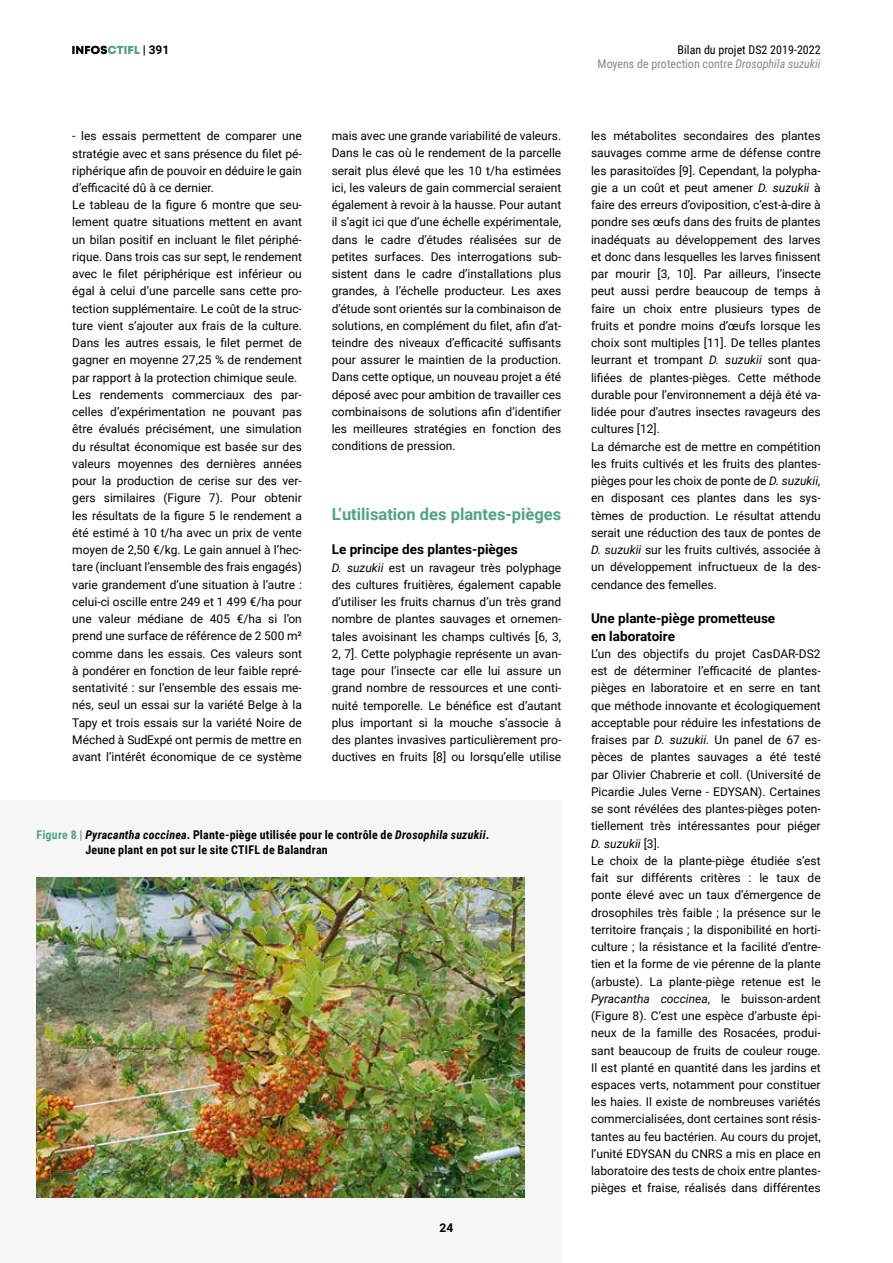
<style>
.page{position:relative;width:893px;height:1263px;background:#fff}
.page>*{position:absolute;margin:0;border:0;box-sizing:border-box;transform-origin:0 0}
.t1{font:700 16.5px "Roboto";color:#4fa388}
.t2{font:700 13.5px/17.2px "Roboto";color:#000}
.t3{font:12px/17.2px "Roboto";color:#000}
.t4{font:700 12px/15px "Roboto Condensed";letter-spacing:.02em;color:#000}
.t5{font:12px "Roboto Condensed";color:#878787}
.t6{font:12px "Roboto Condensed";color:#000}
.t7{font:700 12px "Roboto";color:#000}
.s1{font-style:italic}
.s2{color:#4fa388}
</style>
<div class="page">
<hr style="left:892px;top:546px;width:1px;height:717px;background:#f6f6f6">
<div style="left:0;top:801px;width:561px;height:462px;background:#f6f6f6"></div>
<svg style="left:72px;top:46px;width:68px;height:8px"></svg>
<img style="left:36px;top:877px;width:489px;height:320px">
<p class="t7" style="left:143px;top:42px;width:28px">| 391</p>
<p class="t3" style="left:72px;top:127px;width:231px">- les essais permettent de comparer une stratégie avec et sans présence du filet pé&shy;riphérique afin de pouvoir en déduire le gain d’efficacité dû à ce dernier.<br>Le tableau de la figure 6 montre que seu&shy;lement quatre situations mettent en avant un bilan positif en incluant le filet périphé&shy;rique. Dans trois cas sur sept, le rendement avec le filet périphérique est inférieur ou égal à celui d’une parcelle sans cette pro&shy;tection supplémentaire. Le coût de la struc&shy;ture vient s’ajouter aux frais de la culture.<br>Dans les autres essais, le filet permet de gagner en moyenne 27,25 % de rendement par rapport à la protection chimique seule.<br>Les rendements commerciaux des par&shy;celles d’expérimentation ne pouvant pas être évalués précisément, une simulation du résultat économique est basée sur des valeurs moyennes des dernières années pour la production de cerise sur des ver&shy;gers similaires (Figure 7). Pour obtenir les résultats de la figure 5 le rendement a été estimé à 10 t/ha avec un prix de vente moyen de 2,50 €/kg. Le gain annuel à l’hec&shy;tare (incluant l’ensemble des frais engagés) varie grandement d’une situation à l’autre : celui-ci oscille entre 249 et 1 499 € / ha pour une valeur médiane de 405 €/ha si l’on prend une surface de référence de 2 500 m² comme dans les essais. Ces valeurs sont à pondérer en fonction de leur faible repré&shy;sentativité : sur l’ensemble des essais me&shy;nés, seul un essai sur la variété Belge à la Tapy et trois essais sur la variété Noire de Méched à SudExpé ont permis de mettre en avant l’intérêt économique de ce système</p>
<p class="t3" style="left:332px;top:127px;width:231px;text-align:justify">mais avec une grande variabilité de valeurs.<br>Dans le cas où le rendement de la parcelle serait plus élevé que les 10 t/ha estimées ici, les valeurs de gain commercial seraient également à revoir à la hausse. Pour autant il s’agit ici que d’une échelle expérimentale, dans le cadre d’études réalisées sur de petites surfaces. Des interrogations sub&shy;sistent dans le cadre d’installations plus grandes, à l’échelle producteur. Les axes d’étude sont orientés sur la combi nai son de solutions, en complément du filet, afin d’at&shy;teindre des niveaux d’efficacité suffisants pour assurer le maintien de la production.<br>Dans cette optique, un nouveau projet a été déposé avec pour ambition de travailler ces combinaisons de solutions afin d’identifier les meilleures stratégies en fonction des conditions de pression.</p>
<h1 class="t1" style="left:332px;top:502px;width:231px">L’utilisation des plantes-pièges</h1>
<p class="t2" style="left:332px;top:540px;width:188px">Le principe des plantes-pièges</p>
<p class="t3" style="left:332px;top:558px;width:231px;text-align:justify"><span class="s1">D. suzukii</span> est un ravageur très polyphage des cultures fruitières, également capable d’utiliser les fruits charnus d’un très grand nombre de plantes sauvages et ornemen&shy;tales avoisinant les champs cultivés [6, 3, 2, 7]. Cette polyphagie représente un avan&shy;tage pour l’insecte car elle lui assure un grand nombre de ressources et une conti&shy;nuité temporelle. Le bénéfice est d’autant plus important si la mouche s’associe à des plantes invasives particulièrement pro&shy;ductives en fruits [8] ou lorsqu’elle utilise</p>
<p class="t4" style="left:85px;top:827px;width:405px;text-indent:-49px"><span class="s2">Figure 8 |</span> <span class="s1">Pyracantha coccinea</span>. Plante-piège utilisée pour le contrôle de <span class="s1">Drosophila suzukii</span>.<br>Jeune plant en pot sur le site CTIFL de Balandran</p>
<p class="t7" style="left:440px;top:1219px;width:15px">24</p>
<p class="t6" style="left:678px;top:41px;width:145px">Bilan du projet DS2 2019-2022</p>
<p class="t5" style="left:598px;top:55px;width:225px">Moyens de protection contre <span class="s1">Drosophila suzukii</span></p>
<p class="t3" style="left:591px;top:127px;width:231px">les métabolites secondaires des plantes sauvages comme arme de défense contre les parasitoïdes [9]. Cependant, la polypha&shy;gie a un coût et peut amener <span class="s1">D. suzukii</span> à faire des erreurs d’oviposition, c’est-à-dire à pondre ses œufs dans des fruits de plantes inadéquats au développement des larves et donc dans lesquelles les larves finissent par mourir [3, 10]. Par ailleurs, l’insecte peut aussi perdre beaucoup de temps à faire un choix entre plusieurs types de fruits et pondre moins d’œufs lorsque les choix sont multiples [11]. De telles plantes leurrant et trompant <span class="s1">D. suzukii</span> sont qua&shy;lifiées de plantes-pièges. Cette méthode durable pour l’environnement a déjà été va&shy;lidée pour d’autres insectes ravageurs des cultures [12].<br>La démarche est de mettre en compétition les fruits cultivés et les fruits des plantes&shy;pièges pour les choix de ponte de <span class="s1">D. suzukii, </span>en disposant ces plantes dans les sys&shy;tèmes de production. Le résultat attendu serait une réduction des taux de pontes d<span class="s1">e D. suzukii</span> sur les fruits cultivés, associée à un développement infructueux de la des&shy;cendance des femelles.</p>
<p class="t2" style="left:591px;top:609px;width:186px">Une plante-piège prometteuse en laboratoire</p>
<p class="t3" style="left:591px;top:644px;width:231px">L’un des objectifs du projet CasDAR-DS2 est de déterminer l’efficacité de plantes&shy;pièges en laboratoire et en serre en tant que méthode innovante et écologiquement acceptable pour réduire les infestations de fraises par <span class="s1">D. suzukii.</span> Un panel de 67 es&shy;pèces de plantes sauvages a été testé par Olivier Chabrerie et coll. (Université de Picardie Jules Verne - EDYSAN). Certaines se sont révélées des plantes-pièges poten&shy;tiellement très intéressantes pour piéger <span class="s1">D. suzukii</span> [3].<br>Le choix de la plante-piège étudiée s’est fait sur différents critères : le taux de ponte élevé avec un taux d’émergence de drosophiles très faible ; la présence sur le territoire français ; la disponibilité en horti&shy;culture ; la résistance et la facilité d’entre&shy;tien et la forme de vie pérenne de la plante (arbuste). La plante-piège retenue est le <span class="s1">Pyracantha coccinea</span>, le buisson-ardent (Figure 8). C’est une espèce d’arbuste épi&shy;neux de la famille des Rosacées, produi&shy;sant beaucoup de fruits de couleur rouge.<br>Il est planté en quantité dans les jardins et espaces verts, notamment pour constituer les haies. Il existe de nombreuses variétés commercialisées, dont certaines sont résis&shy;tantes au feu bactérien. Au cours du projet, l’unité EDYSAN du CNRS a mis en place en laboratoire des tests de choix entre plantes&shy;pièges et fraise, réalisés dans différentes</p>
</div>
